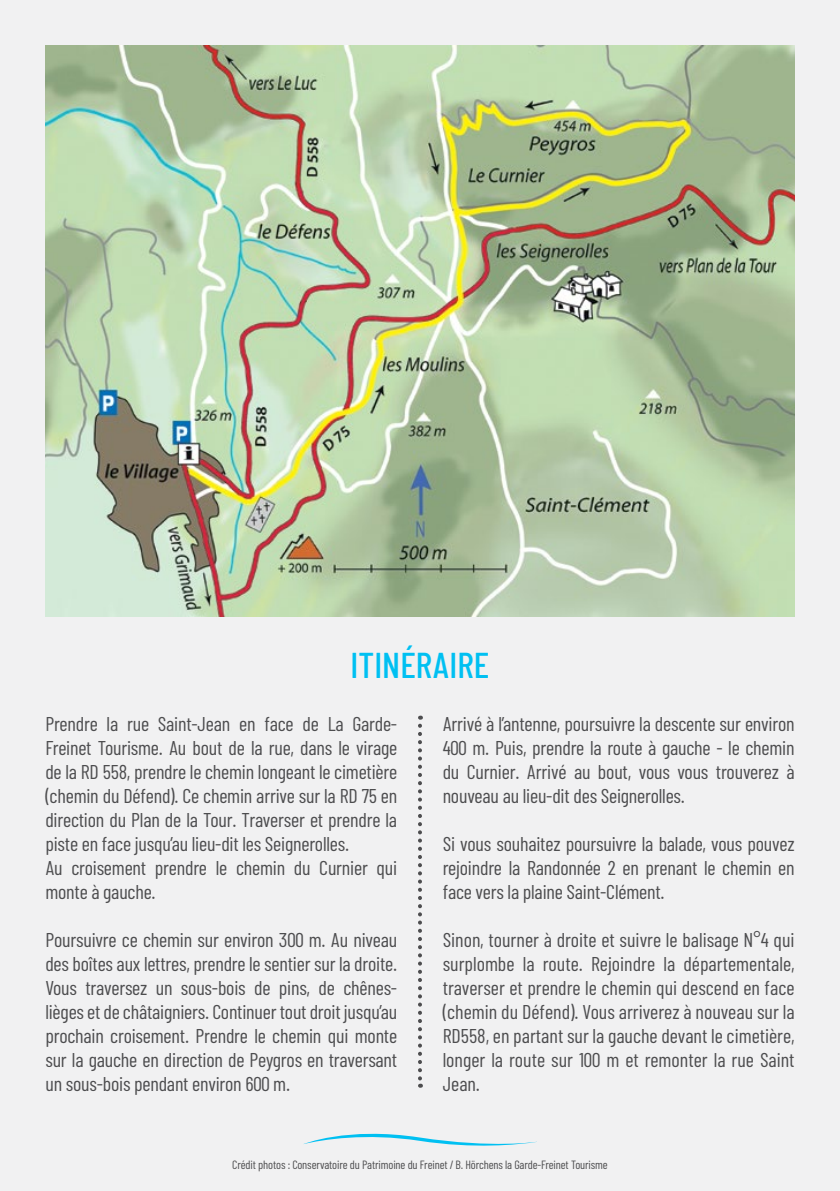
<style>
.page{position:relative;width:840px;height:1191px;background:#fff}
.page>*{position:absolute;margin:0;border:0;box-sizing:border-box;transform-origin:0 0}
.t1{font:500 36px "Barlow Condensed";color:#00c0f2}
.t2{font:20px/24px "Barlow Condensed";letter-spacing:-.01em;color:#4d4d4f;text-align:justify}
.t3{font:12px "Barlow Condensed";letter-spacing:-.01em;color:#4d4d4f}
</style>
<div class="page">
<div style="left:0;top:0;width:839px;height:1191px;background:#f1f1f2"></div>
<img style="left:45px;top:45px;width:749px;height:572px">
<svg style="left:304px;top:1133px;width:232px;height:13px"></svg>
<svg style="left:418px;top:725px;width:4px;height:362px"></svg>
<h1 class="t1" style="left:350px;top:642px;width:140px">ITINÉRAIRE</h1>
<p class="t2" style="left:442px;top:711px;width:353px">Arrivé à l’antenne, poursuivre la descente sur environ 400 m. Puis, prendre la route à gauche - le chemin du Curnier. Arrivé au bout, vous vous trouverez à nouveau au lieu-dit des Seignerolles.</p>
<p class="t2" style="left:442px;top:831px;width:353px">Si vous souhaitez poursuivre la balade, vous pouvez rejoindre la Randonnée 2 en prenant le chemin en face vers la plaine Saint-Clément.</p>
<p class="t2" style="left:442px;top:927px;width:353px">Sinon, tourner à droite et suivre le balisage N°4 qui surplombe la route. Rejoindre la départementale, traverser et prendre le chemin qui descend en face (chemin du Défend). Vous arriverez à nouveau sur la RD558, en partant sur la gauche devant le cimetière, longer la route sur 100 m et remonter la rue Saint Jean.</p>
<p class="t2" style="left:45px;top:711px;width:353px;text-align:left">Prendre la rue Saint-Jean en face de La Garde-Freinet Tourisme. Au bout de la rue, dans le virage de la RD 558, prendre le chemin longeant le cimetière (chemin du Défend). Ce chemin arrive sur la RD 75 en direction du Plan de la Tour. Traverser et prendre la piste en face jusqu’au lieu-dit les Seignerolles.<br>Au croisement prendre le chemin du Curnier qui monte à gauche.</p>
<p class="t2" style="left:45px;top:927px;width:353px">Poursuivre ce chemin sur environ 300 m. Au niveau des boîtes aux lettres, prendre le sentier sur la droite.<br>Vous traversez un sous-bois de pins, de chênes&shy;lièges et de châtaigniers. Continuer tout droit jusqu’au prochain croisement. Prendre le chemin qui monte sur la gauche en direction de Peygros en traversant un sous-bois pendant environ 600 m.</p>
<p class="t3" style="left:232px;top:1157px;width:377px">Crédit photos : Conservatoire du Patrimoine du Freinet / B. Hörchens la Garde-Freinet Tourisme</p>
</div>
